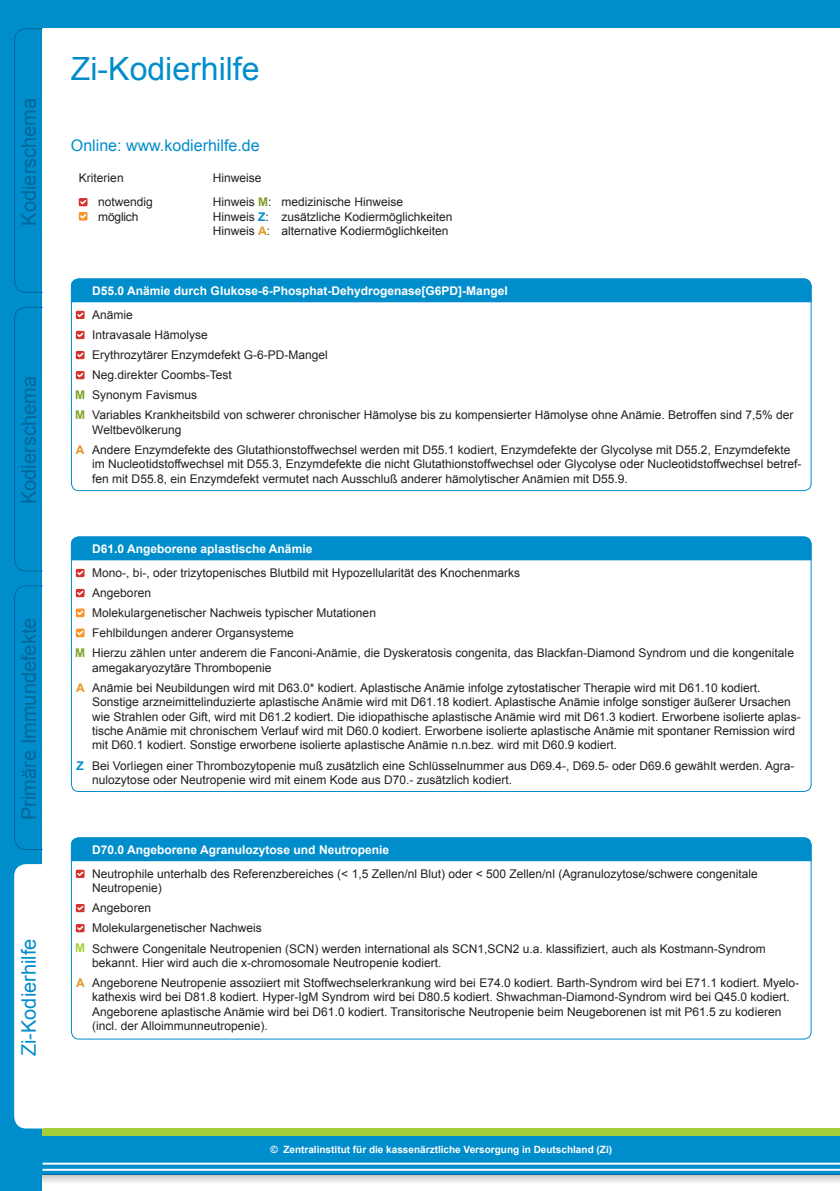
<style>
.page{position:relative;width:840px;height:1191px;background:#fff}
.page>*{position:absolute;margin:0;border:0;box-sizing:border-box;transform-origin:0 0}
.t1{font:32px "Arial";color:#008dcb}
.t2{font:20px "Arial";color:#006898}
.t3{font:20px "Arial";color:#008dcb}
.t4{font:16px "Arial";color:#008dcb}
.t5{font:12px/20px "Arial";color:#231f20}
.t6{font:700 12px "Arial";color:#fff}
.t7{font:700 12px/20px "Arial";color:#81a32a}
.t8{font:700 12px "Arial";color:#e39724}
.t9{font:700 12px "Arial";color:#008dcb}
.t10{font:700 12px "Arial";color:#a6ce39}
.t11{font:700 10px "Arial";color:#fff}
.s1{font-weight:700;color:#81a32a}
.s2{font-weight:700;color:#008dcb}
.s3{font-weight:700;color:#e39724}
</style>
<div class="page">
<div style="left:0;top:0;width:839px;height:1191px;background:#008dcb"></div>
<div style="left:43px;top:28px;width:796px;height:1163px;background:#fff"></div>
<div style="left:43px;top:1128px;width:796px;height:8px;background:#a6ce39"></div>
<div style="left:43px;top:1136px;width:796px;height:38px;background:#008dcb"></div>
<svg style="left:43px;top:1174px;width:796px;height:8px;background:#c1ced4"></svg>
<hr style="left:43px;top:1162px;width:796px;height:2px;background:#fff">
<hr style="left:43px;top:1168px;width:796px;height:2px;background:#fff">
<svg style="left:14px;top:28px;width:29px;height:265px"></svg>
<svg style="left:14px;top:306px;width:29px;height:266px"></svg>
<svg style="left:14px;top:585px;width:29px;height:265px"></svg>
<div style="left:14px;top:864px;width:29px;height:264px;background:#fff"></div>
<div style="left:79px;top:198px;width:8px;height:8px;background:#d3322f"></div>
<svg style="left:80px;top:200px;width:6px;height:4px"></svg>
<div style="left:79px;top:212px;width:8px;height:9px;background:#f7952c"></div>
<svg style="left:80px;top:214px;width:6px;height:5px"></svg>
<svg style="left:76px;top:569px;width:8px;height:8px"></svg>
<svg style="left:77px;top:570px;width:6px;height:5px"></svg>
<svg style="left:76px;top:589px;width:8px;height:8px"></svg>
<svg style="left:77px;top:590px;width:6px;height:5px"></svg>
<div style="left:76px;top:608px;width:8px;height:9px;background:#f7952c"></div>
<svg style="left:77px;top:610px;width:6px;height:5px"></svg>
<div style="left:76px;top:628px;width:8px;height:9px;background:#f7952c"></div>
<svg style="left:77px;top:630px;width:6px;height:5px"></svg>
<div style="left:71px;top:536px;width:740px;height:24px;background:#008dcb"></div>
<svg style="left:76px;top:311px;width:8px;height:8px"></svg>
<svg style="left:77px;top:312px;width:6px;height:5px"></svg>
<svg style="left:76px;top:331px;width:8px;height:8px"></svg>
<svg style="left:77px;top:333px;width:6px;height:4px"></svg>
<svg style="left:76px;top:351px;width:8px;height:8px"></svg>
<svg style="left:77px;top:353px;width:6px;height:4px"></svg>
<div style="left:76px;top:371px;width:8px;height:8px;background:#d3322f"></div>
<svg style="left:77px;top:373px;width:6px;height:4px"></svg>
<div style="left:71px;top:278px;width:740px;height:24px;background:#008dcb"></div>
<div style="left:76px;top:869px;width:8px;height:9px;background:#d3322f"></div>
<svg style="left:77px;top:871px;width:6px;height:5px"></svg>
<svg style="left:76px;top:904px;width:8px;height:8px"></svg>
<svg style="left:77px;top:905px;width:6px;height:5px"></svg>
<svg style="left:76px;top:924px;width:8px;height:8px"></svg>
<svg style="left:77px;top:925px;width:6px;height:5px"></svg>
<div style="left:71px;top:837px;width:740px;height:24px;background:#008dcb"></div>
<h2 class="t2" style="left:16px;top:226px;width:129px;rotate:-90deg">Kodierschema</h2>
<h2 class="t2" style="left:16px;top:504px;width:129px;rotate:-90deg">Kodierschema</h2>
<h2 class="t2" style="left:16px;top:820px;width:204px;rotate:-90deg">Primäre Immundefekte</h2>
<h2 class="t3" style="left:16px;top:1056px;width:119px;rotate:-90deg">Zi-Kodierhilfe</h2>
<h1 class="t1" style="left:71px;top:48px;width:190px">Zi-Kodierhilfe</h1>
<h3 class="t4" style="left:71px;top:135px;width:190px">Online: www.kodierhilfe.de</h3>
<p class="t5" style="left:79px;top:167px;width:46px">Kriterien</p>
<p class="t5" style="left:213px;top:167px;width:50px">Hinweise</p>
<p class="t5" style="left:98px;top:195px;width:56px;line-height:14.4px">notwendig möglich</p>
<p class="t5" style="left:213px;top:195px;width:60px;line-height:14.4px">Hinweis <span class="s1">M</span>:<br>Hinweis <span class="s2">Z</span>:<br>Hinweis <span class="s3">A</span>:</p>
<p class="t5" style="left:281px;top:195px;width:172px;line-height:14.4px">medizinische Hinweise zusätzliche Kodiermöglichkeiten alternative Kodiermöglichkeiten</p>
<p class="t6" style="left:92px;top:282px;width:416px">D55.0 Anämie durch Glukose-6-Phosphat-Dehydrogenase[G6PD]-Mangel</p>
<p class="t5" style="left:92px;top:305px;width:702px">Anämie<br>Intravasale Hämolyse<br>Erythrozytärer Enzymdefekt G-6-PD-Mangel<br>Neg.direkter Coombs-Test<br>Synonym Favismus<br>Variables Krankheitsbild von schwerer chronischer Hämolyse bis zu kompensierter Hämolyse ohne Anämie. Betroffen sind 7,5% der</p>
<p class="t5" style="left:92px;top:420px;width:699px">Weltbevölkerung<br>Andere Enzymdefekte des Glutathionstoffwechsel werden mit D55.1 kodiert, Enzymdefekte der Glycolyse mit D55.2, Enzymdefekte</p>
<p class="t5" style="left:92px;top:457px;width:710px;line-height:14.4px">im Nucleotidstoffwechsel mit D55.3, Enzymdefekte die nicht Glutathionstoffwechsel oder Glycolyse oder Nucleotidstoffwechsel betref&shy;fen mit D55.8, ein Enzymdefekt vermutet nach Ausschluß anderer hämolytischer Anämien mit D55.9.</p>
<p class="t7" style="left:75px;top:385px;width:11px">M<br>M</p>
<p class="t8" style="left:76px;top:441px;width:10px">A</p>
<p class="t6" style="left:92px;top:540px;width:221px">D61.0 Angeborene aplastische Anämie</p>
<p class="t5" style="left:92px;top:563px;width:702px">Mono-, bi-, oder trizytopenisches Blutbild mit Hypozellularität des Knochenmarks<br>Angeboren<br>Molekulargenetischer Nachweis typischer Mutationen<br>Fehlbildungen anderer Organsysteme<br>Hierzu zählen unter anderem die Fanconi-Anämie, die Dyskeratosis congenita, das Blackfan-Diamond Syndrom und die kongenitale</p>
<p class="t5" style="left:92px;top:657px;width:669px">amegakaryozytäre Thrombopenie<br>Anämie bei Neubildungen wird mit D63.0* kodiert. Aplastische Anämie infolge zytostatischer Therapie wird mit D61.10 kodiert.</p>
<p class="t5" style="left:92px;top:695px;width:709px;line-height:14.4px">Sonstige arzneimittelinduzierte aplastische Anämie wird mit D61.18 kodiert. Aplastische Anämie infolge sonstiger äußerer Ursachen wie Strahlen oder Gift, wird mit D61.2 kodiert. Die idiopathische aplastische Anämie wird mit D61.3 kodiert. Erworbene isolierte aplas&shy;tische Anämie mit chronischem Verlauf wird mit D60.0 kodiert. Erworbene isolierte aplastische Anämie mit spontaner Remission wird mit D60.1 kodiert. Sonstige erworbene isolierte aplastische Anämie n.n.bez. wird mit D60.9 kodiert.</p>
<p class="t5" style="left:92px;top:758px;width:703px;line-height:14.4px">Bei Vorliegen einer Thrombozytopenie muß zusätzlich eine Schlüsselnummer aus D69.4-, D69.5- oder D69.6 gewählt werden. Agra&shy;nulozytose oder Neutropenie wird mit einem Kode aus D70.- zusätzlich kodiert.</p>
<p class="t7" style="left:75px;top:643px;width:11px">M</p>
<p class="t8" style="left:76px;top:679px;width:10px">A</p>
<p class="t9" style="left:76px;top:757px;width:9px">Z</p>
<p class="t6" style="left:92px;top:841px;width:298px">D70.0 Angeborene Agranulozytose und Neutropenie</p>
<p class="t5" style="left:92px;top:866px;width:666px;line-height:14.4px">Neutrophile unterhalb des Referenzbereiches (&lt; 1,5 Zellen/nl Blut) oder &lt; 500 Zellen/nl (Agranulozytose/schwere congenitale<br>Neutropenie)</p>
<p class="t5" style="left:92px;top:898px;width:674px">Angeboren<br>Molekulargenetischer Nachweis<br>Schwere Congenitale Neutropenien (SCN) werden international als SCN1,SCN2 u.a. klassifiziert, auch als Kostmann-Syndrom</p>
<p class="t5" style="left:92px;top:953px;width:708px">bekannt. Hier wird auch die x-chromosomale Neutropenie kodiert.<br>Angeborene Neutropenie assoziiert mit Stoffwechselerkrankung wird bei E74.0 kodiert. Barth-Syndrom wird bei E71.1 kodiert. Myelo-</p>
<p class="t5" style="left:92px;top:990px;width:698px;line-height:14.4px">kathexis wird bei D81.8 kodiert. Hyper-IgM Syndrom wird bei D80.5 kodiert. Shwachman-Diamond-Syndrom wird bei Q45.0 kodiert.<br>Angeborene aplastische Anämie wird bei D61.0 kodiert. Transitorische Neutropenie beim Neugeborenen ist mit P61.5 zu kodieren (incl. der Alloimmunneutropenie).</p>
<p class="t10" style="left:75px;top:940px;width:11px">M</p>
<p class="t8" style="left:76px;top:974px;width:10px">A</p>
<p class="t11" style="left:270px;top:1143px;width:343px">© Zentralinstitut für die kassenärztliche Versorgung in Deutschland (Zi)</p>
</div>
